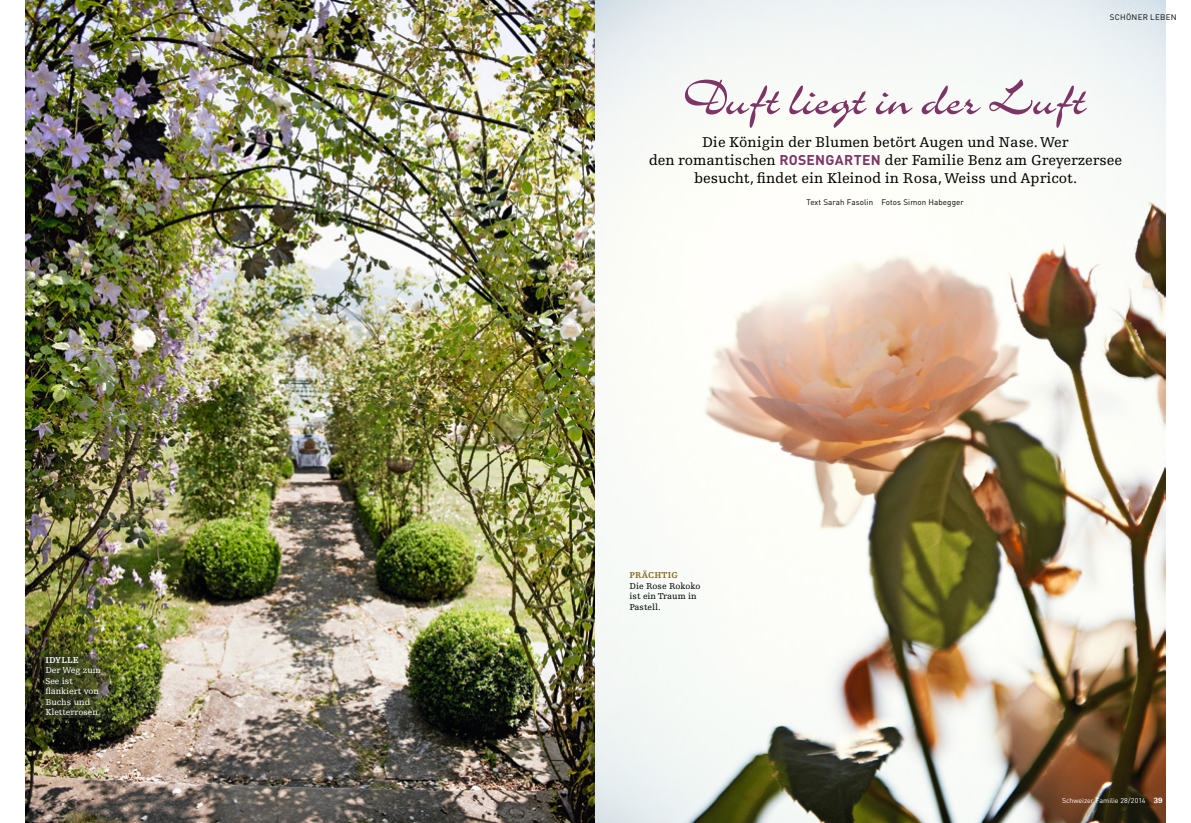
<style>
.page{position:relative;width:1191px;height:823px;background:#fff}
.page>*{position:absolute;margin:0;border:0;box-sizing:border-box;transform-origin:0 0}
._100_HeadlineEgypt_4{font:56px "Charme Std";letter-spacing:-.03em;color:#7d3568}
._110_Lead_15_links_x{font:15px/18px "Egyptienne FLT Std";color:#000;text-align:center}
._300_Legende_9_x11{font:9px/10.5px "Egyptienne FLT Std";color:#fff}
._300_Legende_9_x11-2{font:9px/10.5px "Egyptienne FLT Std";color:#000}
._300_Legende_9_x11-3{font:700 9px "Egyptienne FLT Std";letter-spacing:.02em;color:#7f6515}
._300_Legende_9_x11-4{font:700 9px "Egyptienne FLT Std";letter-spacing:.02em;color:#fff}
._150_Autorenzeile_x0{font:8px "DIN Pro";letter-spacing:.01em;color:#000}
.Rubriktitel_8_x01{font:8px "DIN Pro";letter-spacing:.03em;color:#000}
.PAGINA_10_Zahl{font:900 8px "Egyptienne FLT Std";color:#fff}
.PAGINA_11_Text{font:7px "DIN Pro";color:#fff}
.s1{font-family:"DIN Pro";font-weight:700;font-size:14px;color:#7d3568}
</style>
<div class="page">
<img style="left:26px;top:0;width:1139px;height:822px">
<img style="left:44px;top:654px;width:73px;height:63px">
<p class="_300_Legende_9_x11-4" style="left:45px;top:654px;width:35px">IDYLLE</p>
<p class="_300_Legende_9_x11" style="left:45px;top:664px;width:57px">Der Weg zum<br>See ist flankiert von<br>Buchs und<br>Kletterrosen.</p>
<p class="Rubriktitel_8_x01" style="left:1110px;top:11px;width:68px">SCHÖNER LEBEN</p>
<p class="_100_HeadlineEgypt_4" style="left:683px;top:72px;width:405px">Duft liegt in der Luft</p>
<p class="_110_Lead_15_links_x" style="left:648px;top:133px;width:475px">Die Königin der Blumen betört Augen und Nase. Wer<br>den romantischen <span class="s1">ROSENGARTEN</span> der Familie Benz am Greyerzersee besucht, findet ein Kleinod in Rosa, Weiss und Apricot.</p>
<p class="_150_Autorenzeile_x0" style="left:806px;top:196px;width:159px">Text Sarah Fasolin Fotos Simon Habegger</p>
<p class="_300_Legende_9_x11-3" style="left:629px;top:570px;width:50px">PRÄCHTIG</p>
<p class="_300_Legende_9_x11-2" style="left:629px;top:580px;width:73px">Die Rose Rokoko ist ein Traum in<br>Pastell.</p>
<p class="PAGINA_11_Text" style="left:1062px;top:794px;width:85px">Schweizer Familie 28/2014</p>
<p class="PAGINA_10_Zahl" style="left:1153px;top:795px;width:10px">39</p>
</div>
